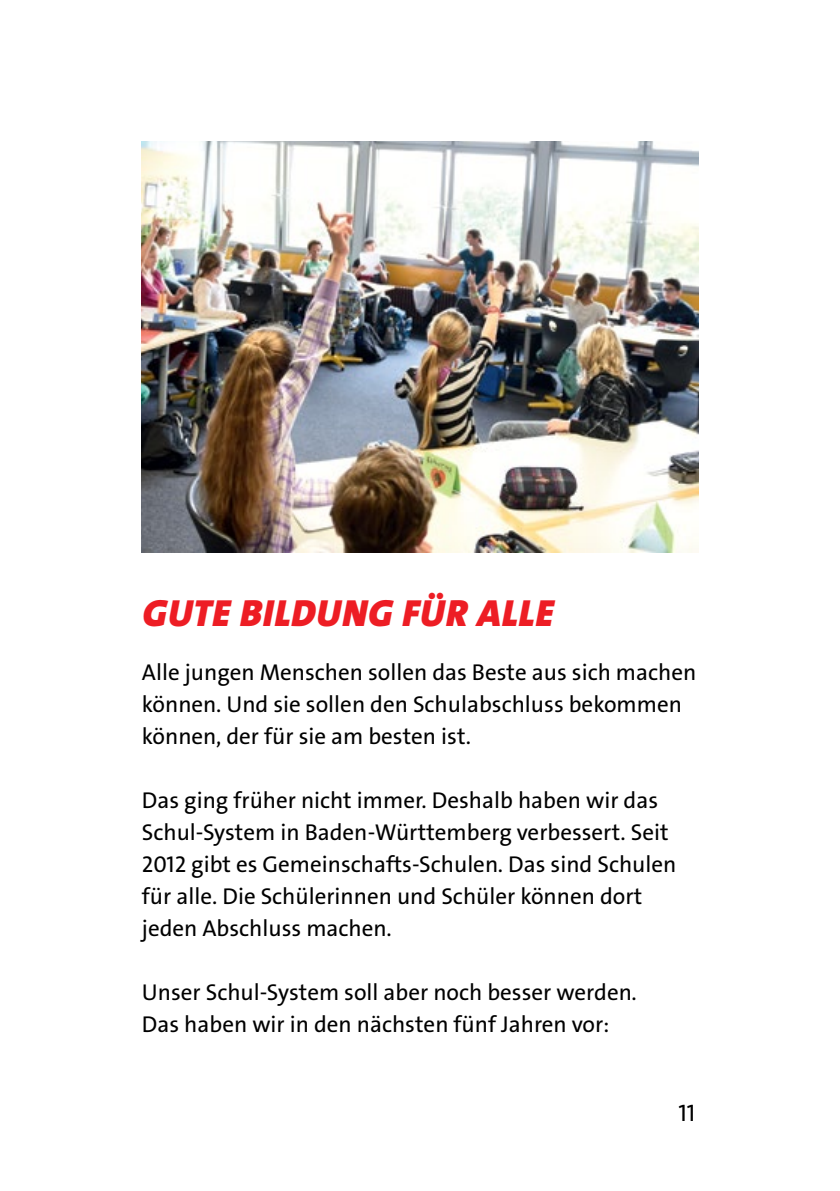
<style>
.page{position:relative;width:840px;height:1191px;background:#fff}
.page>*{position:absolute;margin:0;border:0;box-sizing:border-box;transform-origin:0 0}
.t1{font:italic 900 38px "SPD The Sans";letter-spacing:.02em;color:#ed1d24}
.t2{font:24px "SPD The Sans";color:#000}
.t3{font:23px/32px "SPD The Sans";color:#000}
</style>
<div class="page">
<img style="left:142px;top:142px;width:555px;height:410px">
<h1 class="t1" style="left:142px;top:588px;width:412px">GUTE BILDUNG FÜR ALLE</h1>
<p class="t3" style="left:142px;top:656px;width:555px">Alle jungen Menschen sollen das Beste aus sich machen können. Und sie sollen den Schulabschluss bekommen können, der für sie am besten ist.</p>
<p class="t3" style="left:142px;top:784px;width:535px">Das ging früher nicht immer. Deshalb haben wir das Schul-System in Baden-Württemberg verbessert. Seit 2012 gibt es Gemeinschafts-Schulen. Das sind Schulen für alle. Die Schülerinnen und Schüler können dort jeden Abschluss machen.</p>
<p class="t3" style="left:142px;top:976px;width:496px">Unser Schul-System soll aber noch besser werden.<br>Das haben wir in den nächsten fünf Jahren vor:</p>
<p class="t2" style="left:678px;top:1097px;width:18px">11</p>
</div>
